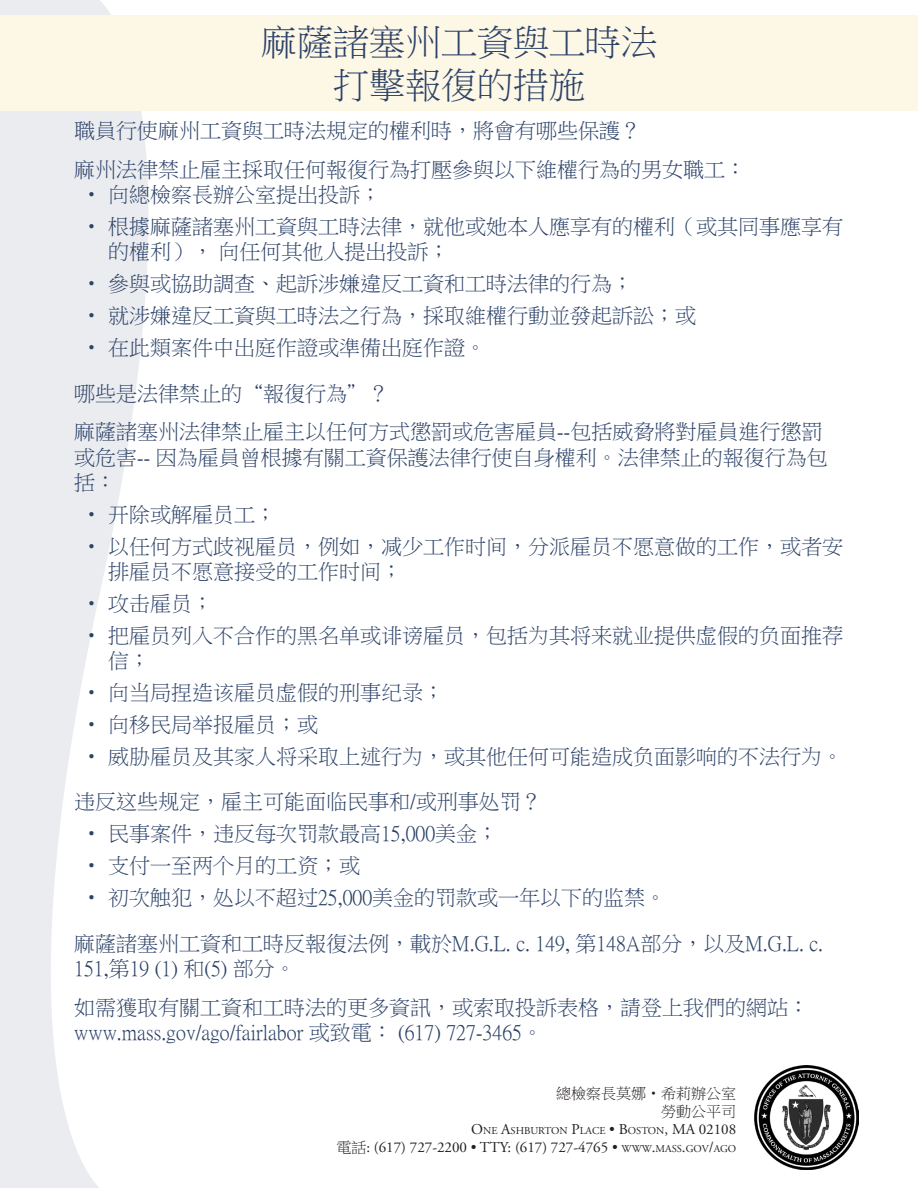
<style>
.page{position:relative;width:918px;height:1188px;background:#fff}
.page>*{position:absolute;margin:0;border:0;box-sizing:border-box;transform-origin:0 0}
.t1{font:36px "P Ming Li U";color:#2b4167}
.t2{font:21px/25.2px "P Ming Li U";color:#2b4167}
.t3{font:15px "Adobe Garamond";color:#231f20}
.t4{font:15px "P Ming Li U";color:#231f20}
.t5{font:10.5px "Adobe Garamond";color:#231f20}
.s1{font-size:15px}
.s2{font-family:"P Ming Li U"}
.s3{font-size:10.5px}
</style>
<div class="page">
<svg style="left:0;top:0;width:150px;height:1188px;fill:#eaecf0"></svg>
<div style="left:0;top:15px;width:918px;height:95px;background:#fdf7e6"></div>
<img style="left:754px;top:1065px;width:105px;height:105px">
<p class="t1" style="left:261px;top:24px;width:397px">麻薩諸塞州工資與工時法</p>
<p class="t1" style="left:333px;top:68px;width:253px">打擊報復的措施</p>
<p class="t2" style="left:74px;top:118px;width:568px">職員行使麻州工資與工時法規定的權利時，將會有哪些保護？</p>
<p class="t2" style="left:74px;top:157px;width:673px">麻州法律禁止雇主採取任何報復行為打壓參與以下維權行為的男女職工：</p>
<p class="t2" style="left:81px;top:182px;width:301px">• 向總檢察長辦公室提出投訴；</p>
<p class="t2" style="left:108px;top:214px;width:736px;text-indent:-27px">• 根據麻薩諸塞州工資與工時法律，就他或她本人應享有的權利（或其同事應享有的權利）， 向任何其他人提出投訴；</p>
<p class="t2" style="left:81px;top:271px;width:553px">• 參與或協助調查、起訴涉嫌違反工資和工時法律的行為；</p>
<p class="t2" style="left:81px;top:303px;width:616px">• 就涉嫌違反工資與工時法之行為，採取維權行動並發起訴訟；或</p>
<p class="t2" style="left:81px;top:335px;width:406px">• 在此類案件中出庭作證或準備出庭作證。</p>
<p class="t2" style="left:74px;top:381px;width:316px">哪些是法律禁止的“報復行為”？</p>
<p class="t2" style="left:74px;top:420px;width:755px">麻薩諸塞州法律禁止雇主以任何方式懲罰或危害雇員--包括威脅將對雇員進行懲罰或危害-- 因為雇員曾根據有關工資保護法律行使自身權利。法律禁止的報復行為包括：</p>
<p class="t2" style="left:81px;top:502px;width:196px">• 开除或解雇员工；</p>
<p class="t2" style="left:108px;top:534px;width:736px;text-indent:-27px">• 以任何方式歧视雇员，例如，减少工作时间，分派雇员不愿意做的工作，或者安排雇员不愿意接受的工作时间；</p>
<p class="t2" style="left:81px;top:591px;width:133px">• 攻击雇员；</p>
<p class="t2" style="left:108px;top:623px;width:736px;text-indent:-27px">• 把雇员列入不合作的黑名单或诽谤雇员，包括为其将来就业提供虚假的负面推荐信；</p>
<p class="t2" style="left:81px;top:680px;width:364px">• 向当局捏造该雇员虚假的刑事纪录；</p>
<p class="t2" style="left:81px;top:712px;width:238px">• 向移民局举报雇员；或</p>
<p class="t2" style="left:81px;top:744px;width:763px">• 威胁雇员及其家人将采取上述行为，或其他任何可能造成负面影响的不法行为。</p>
<p class="t2" style="left:74px;top:789px;width:469px">违反这些规定，雇主可能面临民事和/或刑事处罚？</p>
<p class="t2" style="left:81px;top:821px;width:419px">• 民事案件，违反每次罚款最高15,000美金；</p>
<p class="t2" style="left:81px;top:853px;width:280px">• 支付一至两个月的工资；或</p>
<p class="t2" style="left:81px;top:885px;width:587px">• 初次触犯，处以不超过25,000美金的罚款或一年以下的监禁。</p>
<p class="t2" style="left:74px;top:931px;width:750px">麻薩諸塞州工資和工時反報復法例，載於M.G.L. c. 149, 第148A部分，以及M.G.L. c.<br>151,第19 (1) 和(5) 部分。</p>
<p class="t2" style="left:74px;top:995px;width:736px">如需獲取有關工資和工時法的更多資訊，或索取投訴表格，請登上我們的網站：www.mass.gov/ago/fairlabor 或致電： (617) 727-3465。</p>
<p class="t4" style="left:556px;top:1086px;width:181px">總檢察長莫娜•希莉辦公室</p>
<p class="t4" style="left:661px;top:1104px;width:76px">勞動公平司</p>
<p class="t5" style="left:471px;top:1125px;width:267px"><span class="s1">O</span>NE <span class="s1">A</span>SHBURTON <span class="s1">P</span>LACE <span class="s1">• B</span>OSTON<span class="s1">, MA 02108</span></p>
<p class="t3" style="left:336px;top:1139px;width:400px"><span class="s2">電話</span>: (617) 727-2200 • TTY: (617) 727-4765 • <span class="s3">WWW</span>.<span class="s3">MASS</span>.<span class="s3">GOV</span>/<span class="s3">AGO</span></p>
</div>
